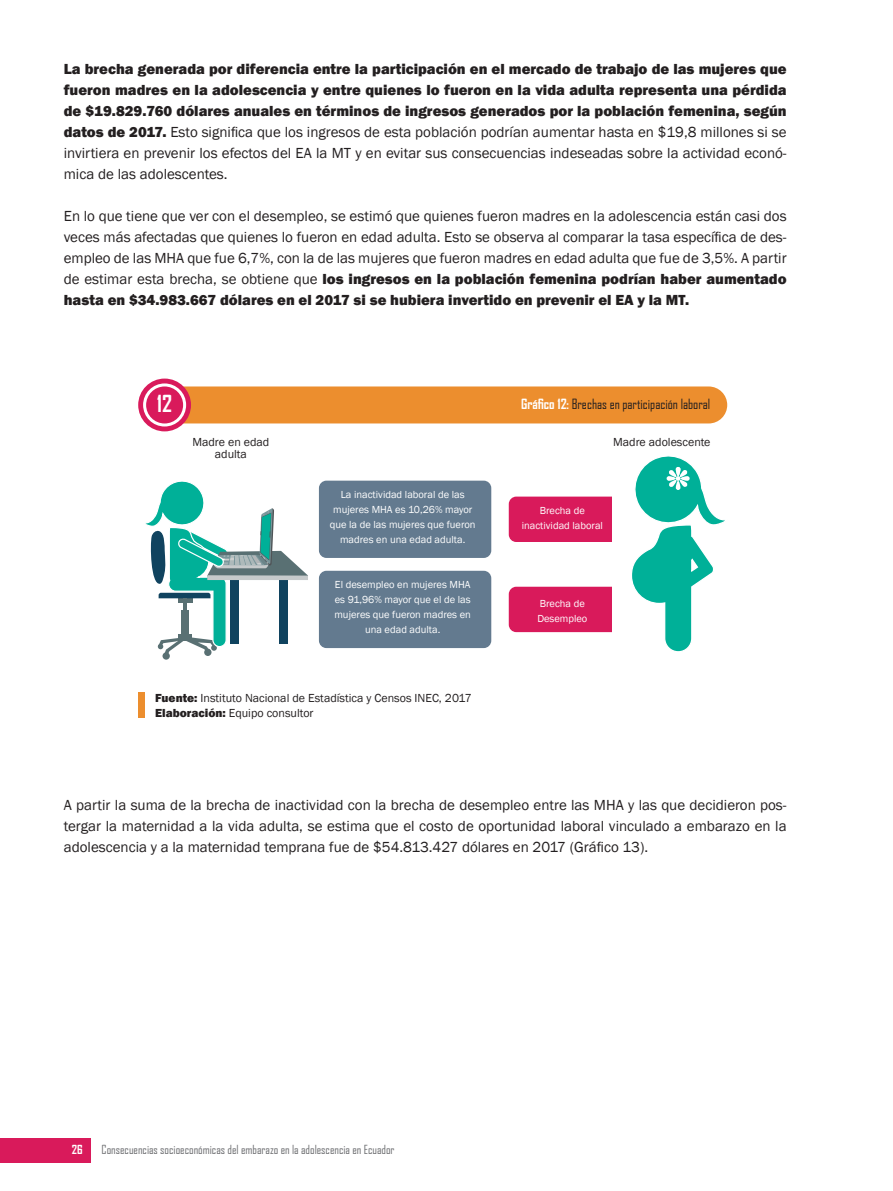
<style>
.page{position:relative;width:893px;height:1191px;background:#fff}
.page>*{position:absolute;margin:0;border:0;box-sizing:border-box;transform-origin:0 0}
.SUBTITULOS_2{font:700 22.5px "Agency FB";color:#fff}
.CUERPO_DE_TEXTO{font:15px/21px "Franklin Gothic";color:#231f20;text-align:justify}
.CUERPO_DE_TEXTO-2{font:800 15px/21px "Franklin Gothic";color:#231f20;text-align:justify}
.CUERPO_DE_TEXTO-3{font:13.5px "Agency FB";color:#231f20}
.CUERPO_DE_TEXTO-4{font:12px/12px "Franklin Gothic";color:#231f20;text-align:center}
.t1{font:12px "Agency FB";color:#6c6d70}
.t2{font:700 12px "Agency FB";color:#fff}
.CUERPO_DE_TEXTO-5{font:10.5px/15px "Franklin Gothic";color:#fff;text-align:center}
.s1{font-weight:400}
.s2{font-weight:800}
.s3{font-weight:700;color:#fff}
</style>
<div class="page">
<div style="left:0;top:1138px;width:90px;height:24px;background:#d91a5b"></div>
<div style="left:146px;top:386px;width:581px;height:37px;background:#ec8e2e;border-radius:18px"></div>
<svg style="left:138px;top:378px;width:53px;height:53px"></svg>
<div style="left:138px;top:691px;width:7px;height:26px;background:#ec8e2e"></div>
<div style="left:319px;top:480px;width:172px;height:78px;background:#637a8f"></div>
<div style="left:319px;top:571px;width:172px;height:77px;background:#637a8f"></div>
<div style="left:509px;top:496px;width:103px;height:46px;background:#d91a5b"></div>
<div style="left:509px;top:587px;width:103px;height:45px;background:#d91a5b"></div>
<div style="left:163px;top:652px;width:7px;height:7px;background:#597073;border-radius:50%"></div>
<svg style="left:145px;top:481px;width:163px;height:174px"></svg>
<svg style="left:632px;top:456px;width:93px;height:196px"></svg>
<p class="CUERPO_DE_TEXTO-2" style="left:64px;top:59px;width:724px">La brecha generada por diferencia entre la participación en el mercado de trabajo de las mujeres que fueron madres en la adolescencia y entre quienes lo fueron en la vida adulta representa una pérdida de $19.829.760 dólares anuales en términos de ingresos generados por la población femenina, según datos de 2017. <span class="s1">Esto significa que los ingresos de esta población podrían aumentar hasta en $19,8 millones si se invirtiera en prevenir los efectos del EA la MT y en evitar sus consecuencias indeseadas sobre la actividad econó&shy;mica de las adolescentes.</span></p>
<p class="CUERPO_DE_TEXTO" style="left:64px;top:206px;width:724px">En lo que tiene que ver con el desempleo, se estimó que quienes fueron madres en la adolescencia están casi dos veces más afectadas que quienes lo fueron en edad adulta. Esto se observa al comparar la tasa específica de des&shy;empleo de las MHA que fue 6,7%, con la de las mujeres que fueron madres en edad adulta que fue de 3,5%. A partir de estimar esta brecha, se obtiene que <span class="s2">los ingresos en la población femenina podrían haber aumentado hasta en $34.983.667 dólares en el 2017 si se hubiera invertido en prevenir el EA y la MT.</span></p>
<p class="SUBTITULOS_2" style="left:157px;top:390px;width:17px">12</p>
<p class="CUERPO_DE_TEXTO-3" style="left:521px;top:395px;width:191px"><span class="s3">Gráfico 12:</span> Brechas en participación laboral</p>
<p class="CUERPO_DE_TEXTO-4" style="left:192px;top:436px;width:79px">Madre en edad adulta</p>
<p class="CUERPO_DE_TEXTO-4" style="left:613px;top:436px;width:99px">Madre adolescente</p>
<p class="CUERPO_DE_TEXTO-5" style="left:330px;top:487px;width:147px">La inactividad laboral de las mujeres MHA es 10,26% mayor que la de las mujeres que fueron madres en una edad adulta.</p>
<p class="CUERPO_DE_TEXTO-5" style="left:522px;top:503px;width:83px">Brecha de inactividad laboral</p>
<p class="CUERPO_DE_TEXTO-5" style="left:334px;top:577px;width:138px">El desempleo en mujeres MHA es 91,96% mayor que el de las mujeres que fueron madres en una edad adulta.</p>
<p class="CUERPO_DE_TEXTO-4" style="left:155px;top:692px;width:318px"><span class="s2">Fuente:</span> Instituto Nacional de Estadística y Censos INEC, 2017</p>
<p class="CUERPO_DE_TEXTO-4" style="left:155px;top:707px;width:160px"><span class="s2">Elaboración:</span> Equipo consultor</p>
<p class="CUERPO_DE_TEXTO-5" style="left:537px;top:596px;width:52px;text-align:left">Brecha de<br>Desempleo</p>
<p class="CUERPO_DE_TEXTO" style="left:64px;top:794px;width:724px">A partir la suma de la brecha de inactividad con la brecha de desempleo entre las MHA y las que decidieron pos&shy;tergar la maternidad a la vida adulta, se estima que el costo de oportunidad laboral vinculado a embarazo en la adolescencia y a la maternidad temprana fue de $54.813.427 dólares en 2017 (Gráfico 13).</p>
<p class="t2" style="left:72px;top:1141px;width:12px">26</p>
<p class="t1" style="left:102px;top:1141px;width:294px">Consecuencias socioeconómicas del embarazo en la adolescencia en Ecuador</p>
</div>
